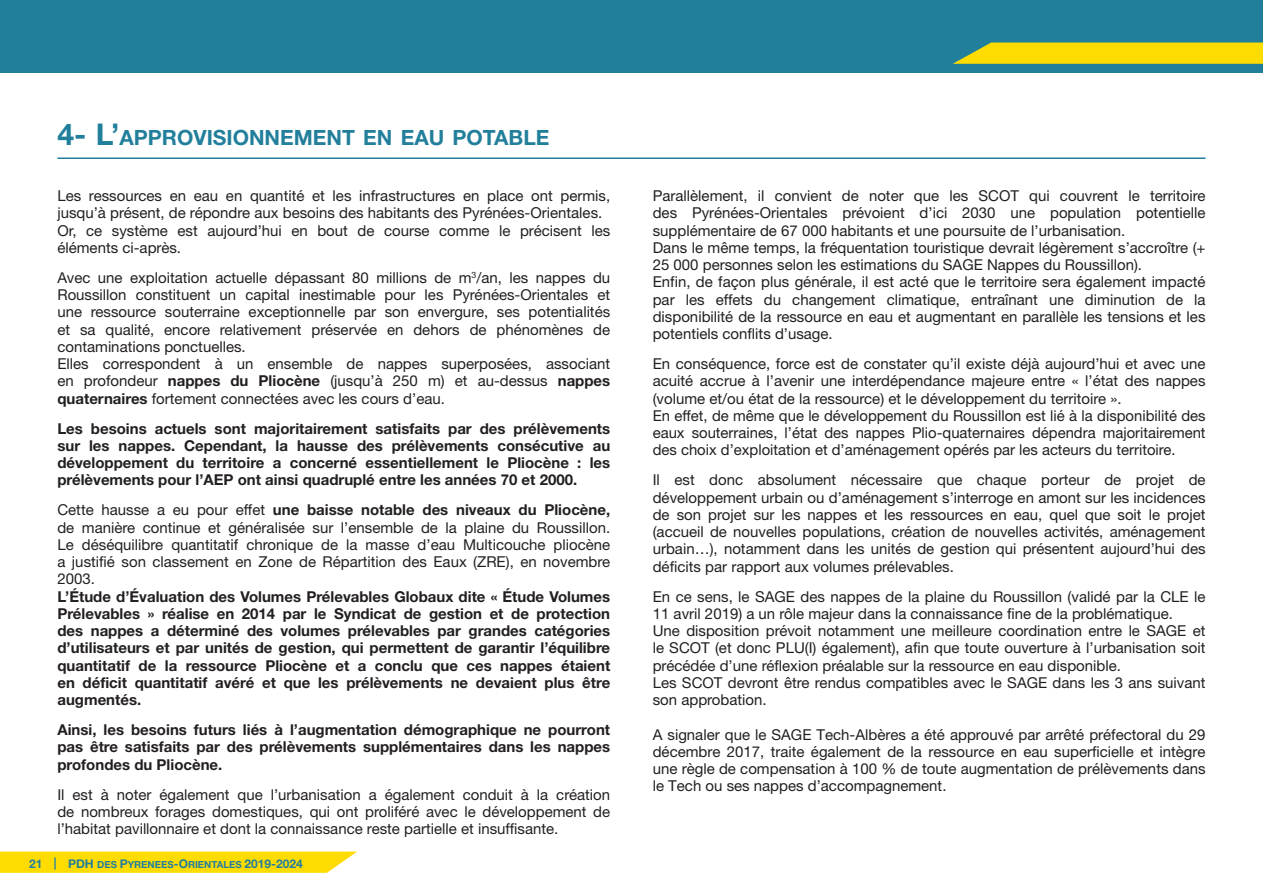
<style>
.page{position:relative;width:1263px;height:893px;background:#fff}
.page>*{position:absolute;margin:0;border:0;box-sizing:border-box;transform-origin:0 0}
.t1{font:700 21px "Helvetica Neue LT Std";color:#227f9c}
.t2{font:15px/17.2px "Helvetica Neue LT Std";color:#231f20}
.t3{font:700 15px/17.2px "Helvetica Neue LT Std";color:#231f20;text-align:justify}
.t4{font:700 9.75px "Helvetica Neue LT Std";color:#227f9c}
.s1{font-size:30px}
.s2{font-weight:700}
.s3{font-size:12px}
</style>
<div class="page">
<div style="left:0;top:0;width:1263px;height:72px;background:#227f9c"></div>
<svg style="left:953px;top:43px;width:310px;height:21px;background:#efd50b"></svg>
<svg style="left:0;top:852px;width:357px;height:21px;background:#ffdd0d"></svg>
<hr style="left:57px;top:157px;width:1148px;height:2px;background:#227f9c">
<h1 class="t1" style="left:57px;top:124px;width:494px"><span class="s1">4- L’</span>APPROVISIONNEMENT EN EAU POTABLE</h1>
<p class="t2" style="left:57px;top:187px;width:554px">Les ressources en eau en quantité et les infrastructures en place ont permis, jusqu’à présent, de répondre aux besoins des habitants des Pyrénées-Orientales.<br>Or, ce système est aujourd’hui en bout de course comme le précisent les éléments ci-après.</p>
<p class="t2" style="left:57px;top:269px;width:554px">Avec une exploitation actuelle dépassant 80 millions de m<sup>3</sup>/an, les nappes du Roussillon constituent un capital inestimable pour les Pyrénées-Orientales et une ressource souterraine exceptionnelle par son envergure, ses potentialités et sa qualité, encore relativement préservée en dehors de phénomènes de contaminations ponctuelles.<br>Elles correspondent à un ensemble de nappes superposées, associant en profondeur <span class="s2">nappes du Pliocène</span> (jusqu’à 250 m) et au-dessus <span class="s2">nappes quaternaires</span> fortement connectées avec les cours d’eau.</p>
<p class="t3" style="left:57px;top:419px;width:554px">Les besoins actuels sont majoritairement satisfaits par des prélèvements sur les nappes. Cependant, la hausse des prélèvements consécutive au développement du territoire a concerné essentiellement le Pliocène : les prélèvements pour l’AEP ont ainsi quadruplé entre les années 70 et 2000.</p>
<p class="t2" style="left:57px;top:501px;width:554px;text-align:justify">Cette hausse a eu pour effet <span class="s2">une baisse notable des niveaux du Pliocène, </span>de manière continue et généralisée sur l’ensemble de la plaine du Roussillon.<br>Le déséquilibre quantitatif chronique de la masse d’eau Multicouche pliocène a justifié son classement en Zone de Répartition des Eaux (ZRE), en novembre 2003.</p>
<p class="t3" style="left:57px;top:587px;width:554px">L’Étude d’Évaluation des Volumes Prélevables Globaux dite « Étude Volumes Prélevables » réalise en 2014 par le Syndicat de gestion et de protection des nappes a déterminé des volumes prélevables par grandes catégories d’utilisateurs et par unités de gestion, qui permettent de garantir l’équilibre quantitatif de la ressource Pliocène et a conclu que ces nappes étaient en déficit quantitatif avéré et que les prélèvements ne devaient plus être augmentés.</p>
<p class="t3" style="left:57px;top:721px;width:554px">Ainsi, les besoins futurs liés à l’augmentation démographique ne pourront pas être satisfaits par des prélèvements supplémentaires dans les nappes profondes du Pliocène.</p>
<p class="t2" style="left:57px;top:785px;width:554px;text-align:justify">Il est à noter également que l’urbanisation a également conduit à la création de nombreux forages domestiques, qui ont proliféré avec le développement de l’habitat pavillonnaire et dont la connaissance reste partielle et insuffisante.</p>
<p class="t4" style="left:29px;top:858px;width:275px"><span class="s3">21 | PDH</span> DES <span class="s3">P</span>YRENEES<span class="s3">-O</span>RIENTALES <span class="s3">2019-2024</span></p>
<p class="t2" style="left:653px;top:187px;width:554px">Parallèlement, il convient de noter que les SCOT qui couvrent le territoire des Pyrénées-Orientales prévoient d’ici 2030 une population potentielle supplémentaire de 67 000 habitants et une poursuite de l’urbanisation.<br>Dans le même temps, la fréquentation touristique devrait légèrement s’accroître (+ 25 000 personnes selon les estimations du SAGE Nappes du Roussillon).<br>Enfin, de façon plus générale, il est acté que le territoire sera également impacté par les effets du changement climatique, entraînant une diminution de la disponibilité de la ressource en eau et augmentant en parallèle les tensions et les potentiels conflits d’usage.</p>
<p class="t2" style="left:653px;top:355px;width:554px">En conséquence, force est de constater qu’il existe déjà aujourd’hui et avec une acuité accrue à l’avenir une interdépendance majeure entre « l’état des nappes (volume et/ou état de la ressource) et le développement du territoire ».<br>En effet, de même que le développement du Roussillon est lié à la disponibilité des eaux souterraines, l’état des nappes Plio-quaternaires dépendra majoritairement des choix d’exploitation et d’aménagement opérés par les acteurs du territoire.</p>
<p class="t2" style="left:653px;top:471px;width:554px;text-align:justify">Il est donc absolument nécessaire que chaque porteur de projet de développement urbain ou d’aménagement s’interroge en amont sur les incidences de son projet sur les nappes et les ressources en eau, quel que soit le projet (accueil de nouvelles populations, création de nouvelles activités, aménagement urbain…), notamment dans les unités de gestion qui présentent aujourd’hui des déficits par rapport aux volumes prélevables.</p>
<p class="t2" style="left:653px;top:587px;width:554px">En ce sens, le SAGE des nappes de la plaine du Roussillon (validé par la CLE le 11 avril 2019) a un rôle majeur dans la connaissance fine de la problématique.<br>Une disposition prévoit notamment une meilleure coordination entre le SAGE et le SCOT (et donc PLU(I) également), afin que toute ouverture à l’urbanisation soit précédée d’une réflexion préalable sur la ressource en eau disponible.<br>Les SCOT devront être rendus compatibles avec le SAGE dans les 3 ans suivant son approbation.</p>
<p class="t2" style="left:653px;top:725px;width:554px;text-align:justify">A signaler que le SAGE Tech-Albères a été approuvé par arrêté préfectoral du 29 décembre 2017, traite également de la ressource en eau superficielle et intègre une règle de compensation à 100 % de toute augmentation de prélèvements dans le Tech ou ses nappes d’accompagnement.</p>
</div>
